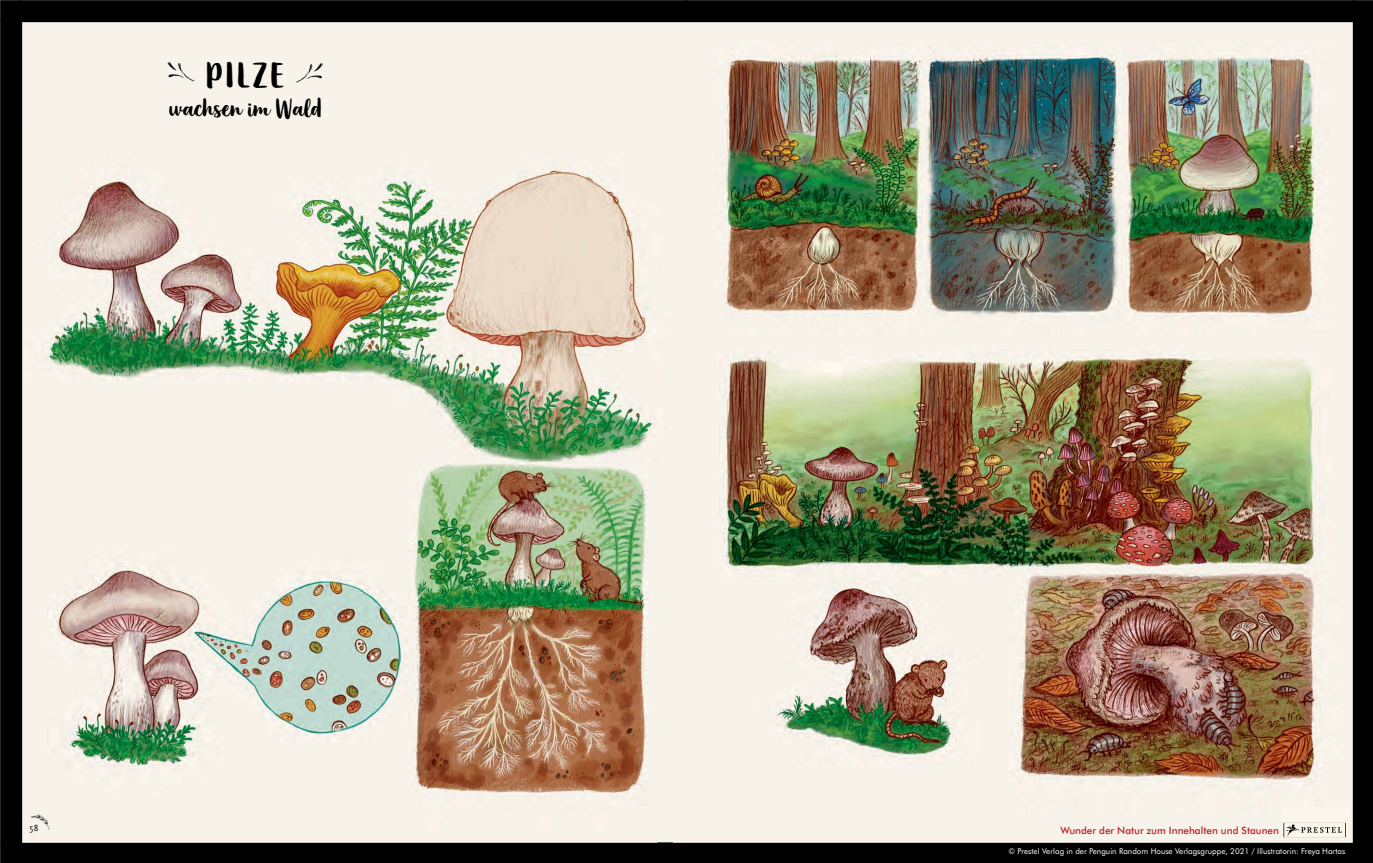
<style>
.page{position:relative;width:1373px;height:863px;background:#fff}
.page>*{position:absolute;margin:0;border:0;box-sizing:border-box;transform-origin:0 0}
.t1{font:42px "Organika Sans";letter-spacing:.06em;color:#000}
.t2{font:27px "Organika Script";color:#000}
.t3{font:500 10px "Futura BT";color:#b72126}
.t4{font:700 10px "Julius Primary Std";color:#000}
.t5{font:8px "Futura BT";color:#fff}
</style>
<div class="page">
<img style="left:0;top:0;width:1372px;height:862px">
<div style="left:1281px;top:806px;width:67px;height:32px;background:#faf6eb"></div>
<svg style="left:1283px;top:822px;width:62px;height:14px"></svg>
<svg style="left:31px;top:813px;width:19px;height:17px"></svg>
<svg style="left:163px;top:60px;width:35px;height:25px"></svg>
<svg style="left:292px;top:61px;width:35px;height:25px"></svg>
<h1 class="t1" style="left:206px;top:55px;width:80px">PILZE</h1>
<h2 class="t2" style="left:168px;top:92px;width:155px">wachsen im Wald</h2>
<p class="t4" style="left:29px;top:822px;width:11px">58</p>
<p class="t3" style="left:1060px;top:822px;width:220px">Wunder der Natur zum Innehalten und Staunen</p>
<p class="t5" style="left:1008px;top:845px;width:338px">© Prestel Verlag in der Penguin Random House Verlagsgruppe, 2021 / Illustratorin: Freya Hartas</p>
</div>
